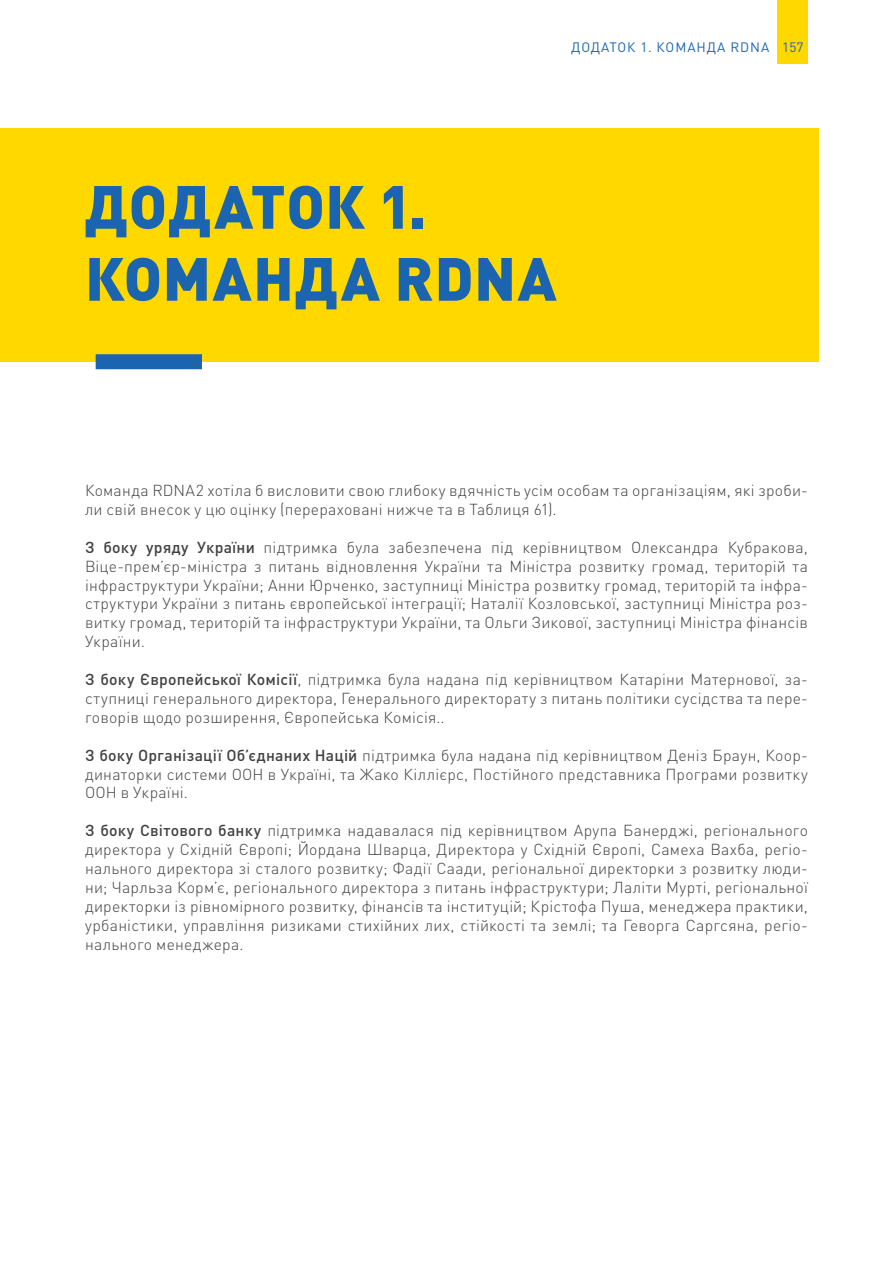
<style>
.page{position:relative;width:893px;height:1263px;background:#fff}
.page>*{position:absolute;margin:0;border:0;box-sizing:border-box;transform-origin:0 0}
.t1{font:900 60px/72px "DIN Pro";letter-spacing:.02em;color:#1b65b0}
.t2{font:300 15.75px/18.9px "DIN Pro";letter-spacing:.015em;color:#414042;text-align:justify}
.t3{font:13.5px "DIN Pro";letter-spacing:.06em;color:#1b65b0}
.s1{font-weight:500}
</style>
<div class="page">
<div style="left:778px;top:0;width:30px;height:64px;background:#ffd800"></div>
<div style="left:0;top:128px;width:819px;height:233px;background:#ffd800"></div>
<div style="left:96px;top:354px;width:106px;height:15px;background:#1b65b0"></div>
<p class="t3" style="left:571px;top:37px;width:21px">Додаток</p>
<p class="t3" style="left:640px;top:37px;width:37px">1. Команда</p>
<p class="t3" style="left:730px;top:37px;width:75px">RDNA 157</p>
<h1 class="t1" style="left:85px;top:163px;width:473px">ДОДАТОК 1.<br>КОМАНДА RDNA</h1>
<p class="t2" style="left:85px;top:479px;width:724px">Команда RDNA2 хотіла б висловити свою глибоку вдячність усім особам та організаціям, які зроби&shy;ли свій внесок у цю оцінку (перераховані нижче та в Таблиця 61).</p>
<p class="t2" style="left:85px;top:536px;width:724px"><span class="s1">З боку уряду України</span> підтримка була забезпечена під керівництвом Олександра Кубракова, Віце-прем’єр-міністра з питань відновлення України та Міністра розвитку громад, територій та інфраструктури України; Анни Юрченко, заступниці Міністра розвитку громад, територій та інфра&shy;структури України з питань європейської інтеграції; Наталії Козловської, заступниці Міністра роз&shy;витку громад, територій та інфраструктури України, та Ольги Зикової, заступниці Міністра фінансів України.</p>
<p class="t2" style="left:85px;top:668px;width:724px"><span class="s1">З боку Європейської Комісії</span>, підтримка була надана під керівництвом Катаріни Матернової, за&shy;ступниці генерального директора, Генерального директорату з питань політики сусідства та пере&shy;говорів щодо розширення, Європейська Комісія..</p>
<p class="t2" style="left:85px;top:744px;width:724px"><span class="s1">З боку Організації Об’єднаних Націй</span> підтримка була надана під керівництвом Деніз Браун, Коор&shy;динаторки системи ООН в Україні, та Жако Кіллієрс, Постійного представника Програми розвитку ООН в Україні.</p>
<p class="t2" style="left:85px;top:820px;width:724px"><span class="s1">З боку Світового банку</span> підтримка надавалася під керівництвом Арупа Банерджі, регіонального директора у Східній Європі; Йордана Шварца, Директора у Східній Європі, Самеха Вахба, регіо&shy;нального директора зі сталого розвитку; Фадії Саади, регіональної директорки з розвитку люди&shy;ни; Чарльза Корм’є, регіонального директора з питань інфраструктури; Лаліти Мурті, регіональної директорки із рівномірного розвитку, фінансів та інституцій; Крістофа Пуша, менеджера практики, урбаністики, управління ризиками стихійних лих, стійкості та землі; та Геворга Саргсяна, регіо&shy;нального менеджера.</p>
</div>
